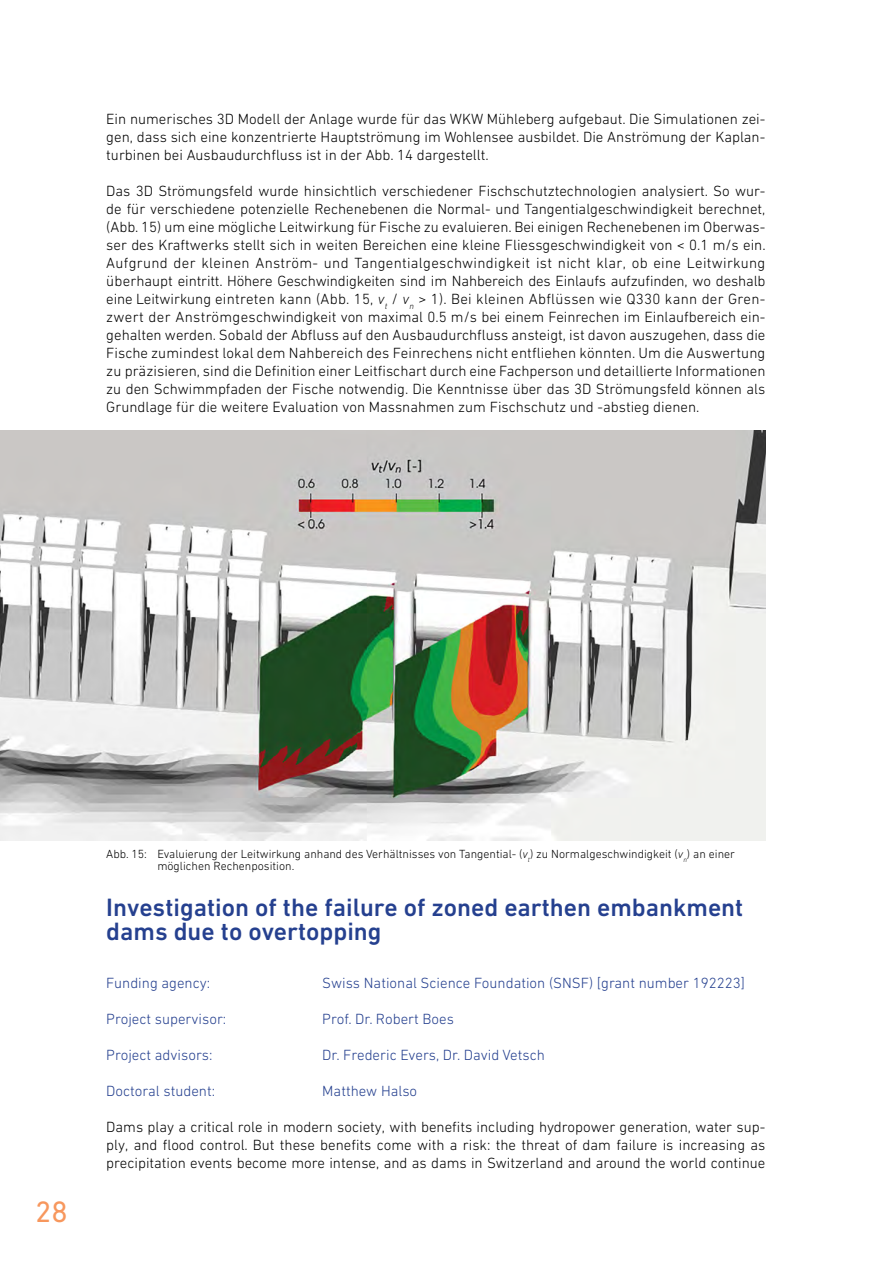
<style>
.page{position:relative;width:893px;height:1263px;background:#fff}
.page>*{position:absolute;margin:0;border:0;box-sizing:border-box;transform-origin:0 0}
.t1{font:30px "DIN Next W1 G";color:#f7975d}
.t2{font:500 25.5px/24px "DIN Next W1 G";color:#25408f}
.t3{font:300 15px/18px "DIN Next W1 G";color:#000;text-align:justify}
.t4{font:300 15px "DIN Next W1 G";color:#25408f}
.t5{font:300 12px/12px "DIN Next W1 G";color:#000}
.s1{font-style:italic}
</style>
<div class="page">
<img style="left:0;top:430px;width:765px;height:411px">
<p class="t3" style="left:106px;top:110px;width:661px">Ein numerisches 3D Modell der Anlage wurde für das WKW Mühleberg aufgebaut. Die Simulationen zei&shy;gen, dass sich eine konzentrierte Hauptströmung im Wohlensee ausbildet. Die Anströmung der Kaplan&shy;turbinen bei Ausbaudurchfluss ist in der Abb. 14 dargestellt.</p>
<p class="t3" style="left:106px;top:182px;width:661px">Das 3D Strömungsfeld wurde hinsichtlich verschiedener Fischschutztechnologien analysiert. So wur&shy;de für verschiedene potenzielle Rechenebenen die Normal- und Tangentialgeschwindigkeit berechnet, (Abb. 15) um eine mögliche Leitwirkung für Fische zu evaluieren. Bei einigen Rechenebenen im Oberwas&shy;ser des Kraftwerks stellt sich in weiten Bereichen eine kleine Fliessgeschwindigkeit von &lt; 0.1 m/s ein.<br>Aufgrund der kleinen Anström- und Tangentialgeschwindigkeit ist nicht klar, ob eine Leitwirkung überhaupt eintritt. Höhere Geschwindigkeiten sind im Nahbereich des Einlaufs aufzufinden, wo deshalb eine Leitwirkung eintreten kann (Abb. 15, <span class="s1">v</span><sub>t</sub> / <span class="s1">v</span><sub>n</sub> &gt; 1). Bei kleinen Abflüssen wie Q330 kann der Gren&shy;zwert der Anströmgeschwindigkeit von maximal 0.5 m/s bei einem Feinrechen im Einlaufbereich ein&shy;gehalten werden. Sobald der Abfluss auf den Ausbaudurchfluss ansteigt, ist davon auszugehen, dass die Fische zumindest lokal dem Nahbereich des Feinrechens nicht entfliehen könnten. Um die Auswertung zu präzisieren, sind die Definition einer Leitfischart durch eine Fachperson und detaillierte Informationen zu den Schwimmpfaden der Fische notwendig. Die Kenntnisse über das 3D Strömungsfeld können als Grundlage für die weitere Evaluation von Massnahmen zum Fischschutz und -abstieg dienen.</p>
<h1 class="t1" style="left:35px;top:1195px;width:34px">28</h1>
<p class="t5" style="left:157px;top:848px;width:579px;text-indent:-51px">Abb. 15: Evaluierung der Leitwirkung anhand des Verhältnisses von Tangential- (<span class="s1">v</span><sub>t</sub>) zu Normalgeschwindigkeit (<span class="s1">v</span><sub>n</sub>) an einer möglichen Rechenposition.</p>
<h2 class="t2" style="left:106px;top:895px;width:639px">Investigation of the failure of zoned earthen embankment dams due to overtopping</h2>
<p class="t4" style="left:106px;top:975px;width:105px">Funding agency:</p>
<p class="t4" style="left:322px;top:975px;width:424px">Swiss National Science Foundation (SNSF) [grant number 192223]</p>
<p class="t4" style="left:106px;top:1011px;width:122px">Project supervisor:</p>
<p class="t4" style="left:322px;top:1011px;width:133px">Prof. Dr. Robert Boes</p>
<p class="t4" style="left:106px;top:1047px;width:108px">Project advisors:</p>
<p class="t4" style="left:322px;top:1047px;width:224px">Dr. Frederic Evers, Dr. David Vetsch</p>
<p class="t4" style="left:106px;top:1083px;width:110px">Doctoral student:</p>
<p class="t4" style="left:322px;top:1083px;width:96px">Matthew Halso</p>
<p class="t3" style="left:106px;top:1118px;width:661px">Dams play a critical role in modern society, with benefits including hydropower generation, water sup&shy;ply, and flood control. But these benefits come with a risk: the threat of dam failure is increasing as precipitation events become more intense, and as dams in Switzerland and around the world continue</p>
</div>
